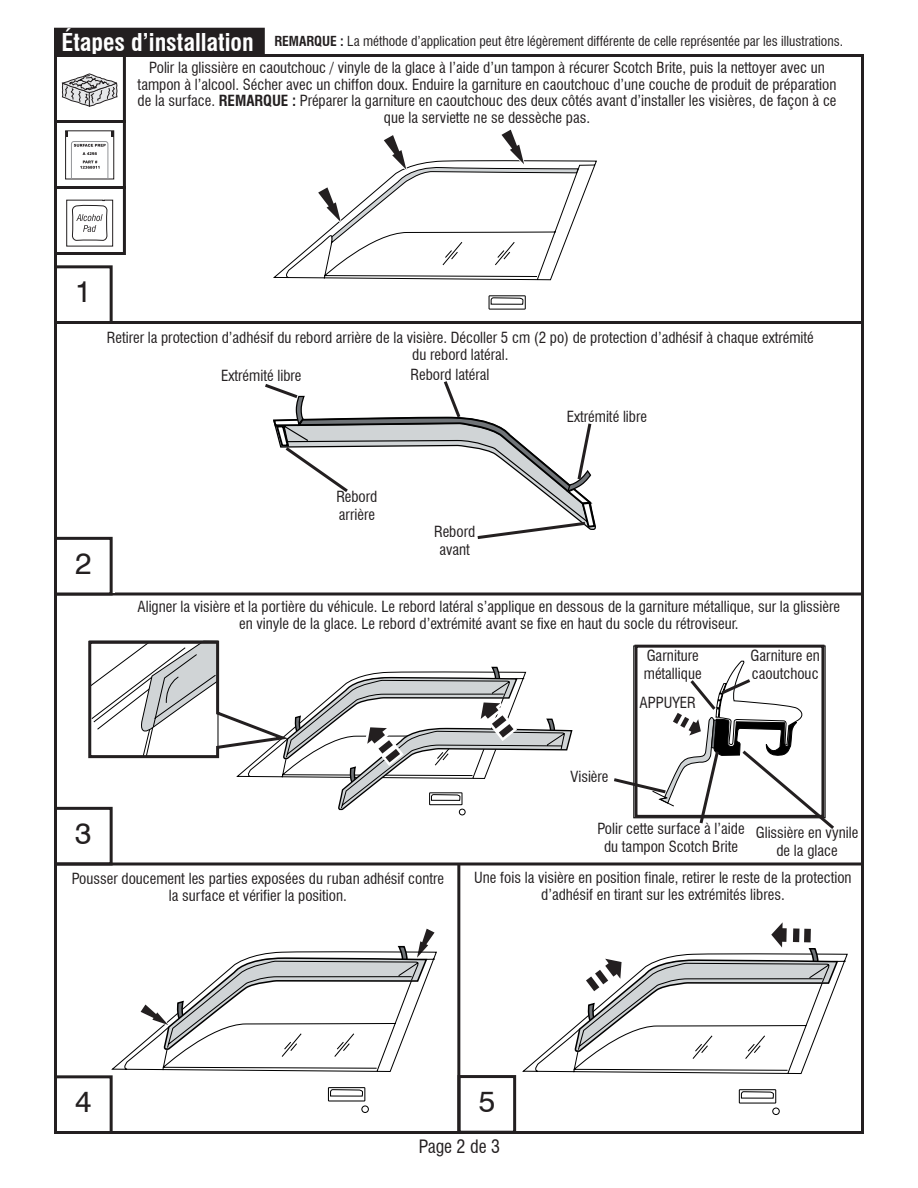
<style>
.page{position:relative;width:918px;height:1188px;background:#fff}
.page>*{position:absolute;margin:0;border:0;box-sizing:border-box;transform-origin:0 0}
.t1{font:30px "Swiss 721 BT";color:#231f20}
.t2{font:condensed 18px "Swiss 721 BT";color:#231f20}
.t3{font:condensed 15px/16.5px "Swiss 721 BT";color:#231f20;text-align:center}
.t4{font:condensed 13.5px "Swiss 721 BT";color:#231f20}
.s1{font-weight:700;font-size:24px;color:#fff}
.s2{font-weight:700}
</style>
<div class="page">
<div style="left:55px;top:28px;width:209px;height:26px;background:#231f20"></div>
<div style="left:54px;top:807px;width:59px;height:59px;border:3px solid #231f20"></div>
<hr style="left:54px;top:862px;width:810px;height:3px;background:#231f20">
<svg style="left:113px;top:592px;width:751px;height:4px;background:#595657"></svg>
<div style="left:458px;top:1075px;width:58px;height:59px;border:3px solid #231f20"></div>
<hr style="left:457px;top:864px;width:3px;height:270px;background:#231f20">
<hr style="left:56px;top:321px;width:806px;height:3px;background:#231f20">
<svg style="left:522px;top:953px;width:326px;height:162px"></svg>
<svg style="left:574px;top:922px;width:265px;height:131px"></svg>
<svg style="left:87px;top:640px;width:486px;height:175px"></svg>
<svg style="left:614px;top:646px;width:220px;height:183px"></svg>
<div style="left:635px;top:645px;width:189px;height:173px;border:3px solid #231f20"></div>
<svg style="left:111px;top:951px;width:326px;height:162px"></svg>
<svg style="left:140px;top:928px;width:296px;height:123px"></svg>
<div style="left:61px;top:1074px;width:54px;height:55px;background:#fff"></div>
<div style="left:54px;top:1075px;width:59px;height:59px;border:3px solid #231f20"></div>
<div style="left:54px;top:54px;width:72px;height:69px;border:3px solid #231f20"></div>
<svg style="left:66px;top:200px;width:47px;height:47px"></svg>
<div style="left:54px;top:265px;width:59px;height:59px;border:3px solid #231f20"></div>
<div style="left:54px;top:537px;width:59px;height:59px;border:3px solid #231f20"></div>
<svg style="left:265px;top:381px;width:331px;height:158px"></svg>
<svg style="left:273px;top:160px;width:324px;height:150px"></svg>
<div style="left:54px;top:120px;width:72px;height:69px;border:3px solid #231f20"></div>
<svg style="left:62px;top:73px;width:56px;height:34px"></svg>
<svg style="left:317px;top:129px;width:262px;height:116px"></svg>
<div style="left:54px;top:186px;width:72px;height:69px;border:3px solid #231f20"></div>
<div style="left:65px;top:131px;width:49px;height:48px;border:1px solid #231f20"></div>
<svg style="left:66px;top:131px;width:48px;height:48px"></svg>
<p class="t4" style="left:62px;top:33px;width:783px"><span class="s1">Étapes d’installation</span> <span class="s2">REMARQUE :</span> La méthode d’application peut être légèrement différente de celle représentée par les illustrations.</p>
<p class="t3" style="left:138px;top:59px;width:700px">Polir la glissière en caoutchouc / vinyle de la glace à l’aide d’un tampon à récurer Scotch Brite, puis la nettoyer avec un tampon à l’alcool. Sécher avec un chiffon doux. Enduire la garniture en caoutchouc d’une couche de produit de préparation de la surface. <span class="s2">REMARQUE :</span> Préparer la garniture en caoutchouc des deux côtés avant d’installer les visières, de façon à ce que la serviette ne se dessèche pas.</p>
<h1 class="t1" style="left:75px;top:273px;width:18px">1</h1>
<p class="t3" style="left:107px;top:329px;width:708px">Retirer la protection d’adhésif du rebord arrière de la visière. Décoller 5 cm (2 po) de protection d’adhésif à chaque extrémité du rebord latéral.</p>
<p class="t3" style="left:221px;top:367px;width:82px">Extrémité libre</p>
<p class="t3" style="left:567px;top:408px;width:82px">Extrémité libre</p>
<p class="t3" style="left:411px;top:366px;width:80px">Rebord latéral</p>
<h1 class="t1" style="left:75px;top:545px;width:18px">2</h1>
<h1 class="t1" style="left:75px;top:815px;width:18px">3</h1>
<p class="t3" style="left:336px;top:488px;width:43px;line-height:18px;text-align:left">Rebord arrière</p>
<p class="t3" style="left:434px;top:523px;width:43px;line-height:18px">Rebord avant</p>
<p class="t3" style="left:137px;top:599px;width:704px">Aligner la visière et la portière du véhicule. Le rebord latéral s’applique en dessous de la garniture métallique, sur la glissière en vinyle de la glace. Le rebord d’extrémité avant se fixe en haut du socle du rétroviseur.</p>
<p class="t3" style="left:644px;top:647px;width:59px;line-height:18px;text-align:left">Garniture métallique</p>
<p class="t3" style="left:751px;top:646px;width:71px;line-height:18px;text-align:left">Garniture en caoutchouc</p>
<p class="t3" style="left:640px;top:694px;width:58px">APPUYER</p>
<p class="t3" style="left:570px;top:768px;width:40px">Visière</p>
<p class="t3" style="left:597px;top:820px;width:149px;line-height:18px">Polir cette surface à l’aide du tampon Scotch Brite</p>
<p class="t3" style="left:756px;top:823px;width:104px;line-height:18px">Glissière en vynile de la glace</p>
<p class="t3" style="left:72px;top:871px;width:374px">Pousser doucement les parties exposées du ruban adhésif contre la surface et vérifier la position.</p>
<p class="t3" style="left:474px;top:869px;width:379px">Une fois la visière en position finale, retirer le reste de la protection d’adhésif en tirant sur les extrémités libres.</p>
<h1 class="t1" style="left:75px;top:1083px;width:18px">4</h1>
<h1 class="t1" style="left:479px;top:1083px;width:18px">5</h1>
<p class="t2" style="left:419px;top:1136px;width:83px">Page 2 de 3</p>
</div>
